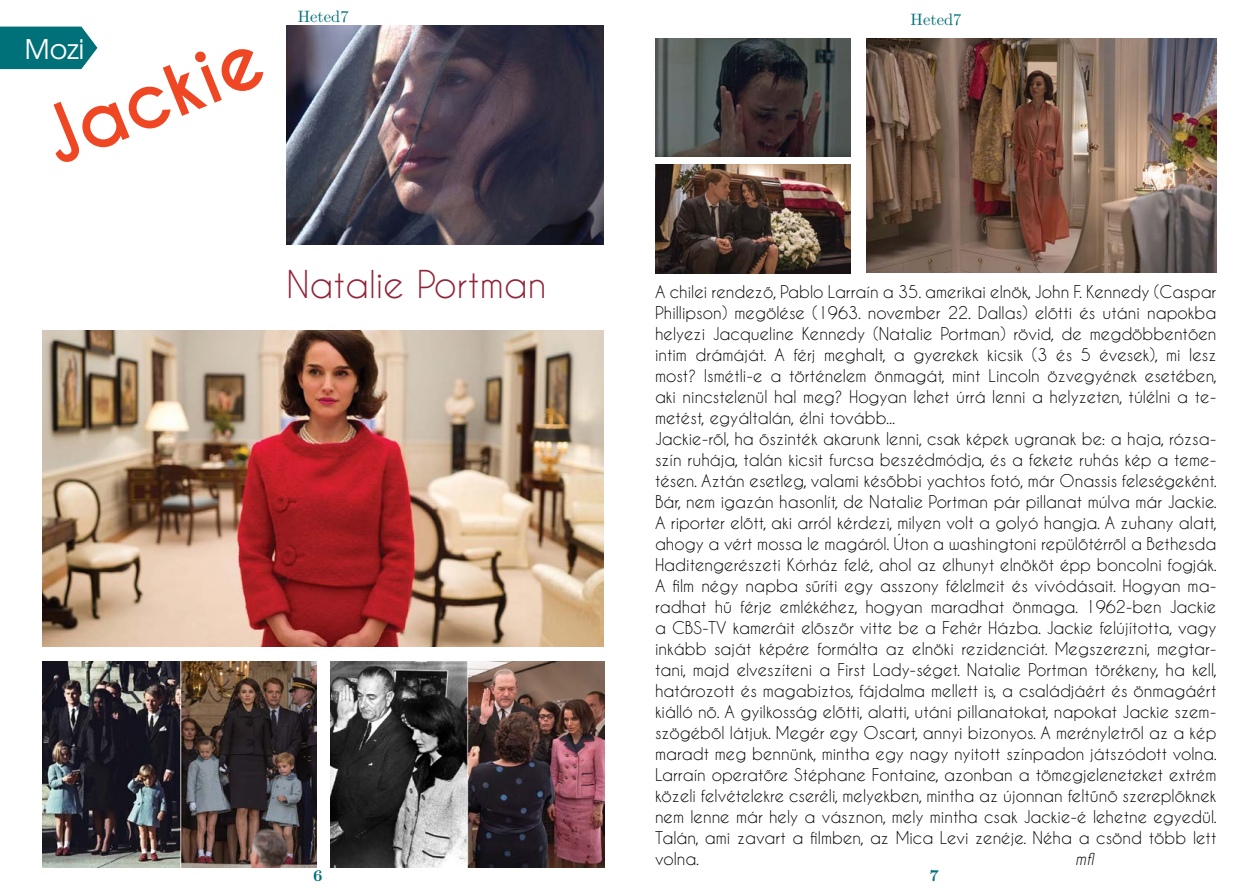
<style>
.page{position:relative;width:1259px;height:893px;background:#fff}
.page>*{position:absolute;margin:0;border:0;box-sizing:border-box;transform-origin:0 0}
.t1{font:700 75px "Caviar Dreams";color:#ef4623}
.t2{font:36px "Caviar Dreams";color:#912438}
.t3{font:27px "Te X Gyre Adventor";color:#fff}
.t4{font:16.5px/21px "Caviar Dreams";color:#000}
.t5{font:16.5px "LM Roman 10";color:#007079}
.t6{font:italic 16.5px "Caviar Dreams";color:#000}
.t7{font:700 16.5px "LM Roman 10";color:#007079}
</style>
<div class="page">
<svg style="left:0;top:27px;width:97px;height:42px"></svg>
<img style="left:43px;top:331px;width:561px;height:315px">
<img style="left:867px;top:39px;width:349px;height:234px">
<img style="left:655px;top:165px;width:195px;height:108px">
<img style="left:286px;top:26px;width:318px;height:218px">
<img style="left:655px;top:38px;width:195px;height:119px">
<img style="left:43px;top:661px;width:273px;height:206px">
<img style="left:330px;top:661px;width:274px;height:206px">
<h3 class="t3" style="left:25px;top:28px;width:61px">Mozi</h3>
<h1 class="t1" style="left:28px;top:99px;width:233px;rotate:-22deg">Jackie</h1>
<p class="t5" style="left:298px;top:3px;width:52px">Heted7</p>
<h2 class="t2" style="left:286px;top:263px;width:262px">Natalie Portman</h2>
<p class="t7" style="left:313px;top:862px;width:11px">6</p>
<p class="t5" style="left:910px;top:7px;width:52px">Heted7</p>
<p class="t4" style="left:655px;top:281px;width:563px">A chilei rendező, Pablo Larraín a 35. amerikai elnök, John F. Kennedy (Caspar Phillipson) megölése (1963. november 22. Dallas) előtti és utáni napokba helyezi Jacqueline Kennedy (Natalie Portman) rövid, de megdöbbentően intim drámáját. A férj meghalt, a gyerekek kicsik (3 és 5 évesek), mi lesz most? Ismétli-e a történelem önmagát, mint Lincoln özvegyének esetében, aki nincstelenül hal meg? Hogyan lehet úrrá lenni a helyzeten, túlélni a te&shy;metést, egyáltalán, élni tovább...<br>Jackie-ről, ha őszinték akarunk lenni, csak képek ugranak be: a haja, rózsa&shy;szín ruhája, talán kicsit furcsa beszédmódja, és a fekete ruhás kép a teme&shy;tésen. Aztán esetleg, valami későbbi yachtos fotó, már Onassis feleségeként.<br>Bár, nem igazán hasonlít, de Natalie Portman pár pillanat múlva már Jackie.<br>A riporter előtt, aki arról kérdezi, milyen volt a golyó hangja. A zuhany alatt, ahogy a vért mossa le magáról. Úton a washingtoni repülőtérről a Bethesda Haditengerészeti Kórház felé, ahol az elhunyt elnököt épp boncolni fogják.<br>A film négy napba sűríti egy asszony félelmeit és vívódásait. Hogyan ma&shy;radhat hű férje emlékéhez, hogyan maradhat önmaga. 1962-ben Jackie a CBS-TV kameráit először vitte be a Fehér Házba. Jackie felújította, vagy inkább saját képére formálta az elnöki rezidenciát. Megszerezni, megtar&shy;tani, majd elveszíteni a First Lady-séget. Natalie Portman törékeny, ha kell, határozott és magabiztos, fájdalma mellett is, a családjáért és önmagáért kiálló nő. A gyilkosság előtti, alatti, utáni pillanatokat, napokat Jackie szem&shy;szögéből látjuk. Megér egy Oscart, annyi bizonyos. A merényletről az a kép maradt meg bennünk, mintha egy nagy nyitott színpadon játszódott volna.<br>Larraín operatőre Stéphane Fontaine, azonban a tömegjeleneteket extrém közeli felvételekre cseréli, melyekben, mintha az újonnan feltűnő szereplőknek nem lenne már hely a vásznon, mely mintha csak Jackie-é lehetne egyedül.<br>Talán, ami zavart a filmben, az Mica Levi zenéje. Néha a csönd több lett volna.</p>
<p class="t6" style="left:1075px;top:850px;width:21px">mfl</p>
<p class="t7" style="left:929px;top:862px;width:11px">7</p>
</div>
